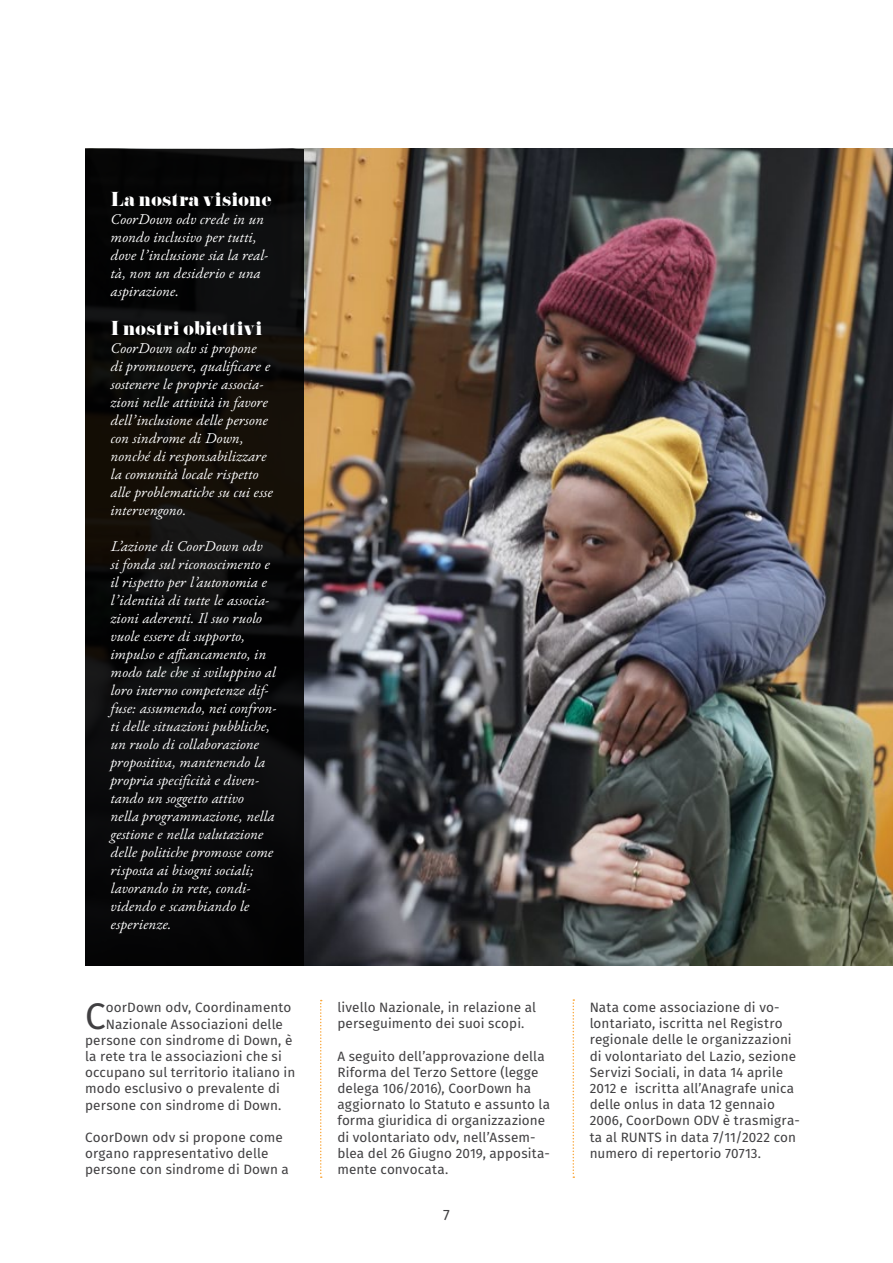
<style>
.page{position:relative;width:893px;height:1263px;background:#fff}
.page>*{position:absolute;margin:0;border:0;box-sizing:border-box;transform-origin:0 0}
.t1{font:37.05px "Fira Sans";color:#414042}
.t2{font:18px "Pistilli";letter-spacing:-.005em;color:#fff}
.t3{font:italic 15px/18px "EB Garamond 12";letter-spacing:.005em;color:#fff}
.t4{font:15px "Fira Sans";color:#414042}
.t5{font:13.5px/16.2px "Fira Sans";letter-spacing:.01em;color:#414042}
</style>
<div class="page">
<img style="left:303px;top:149px;width:590px;height:816px">
<div style="left:85px;top:149px;width:218px;height:816px;background:#0a0a08"></div>
<svg style="left:320px;top:1000px;width:2px;height:178px"></svg>
<svg style="left:573px;top:999px;width:1px;height:179px"></svg>
<p class="t2" style="left:111px;top:187px;width:163px">La nostra visione</p>
<p class="t3" style="left:111px;top:209px;width:159px">CoorDown odv crede in un mondo inclusivo per tutti, dove l’inclusione sia la real&shy;tà, non un desiderio e una aspirazione.</p>
<p class="t2" style="left:111px;top:317px;width:153px">I nostri obiettivi</p>
<p class="t3" style="left:111px;top:339px;width:164px">CoorDown odv si propone<br>di promuovere, qualificare e sostenere le proprie associa&shy;zioni nelle attività in favore dell’inclusione delle persone con sindrome di Down, nonché di responsabilizzare la comunità locale rispetto alle problematiche su cui esse intervengono.</p>
<p class="t3" style="left:111px;top:537px;width:167px">L’azione di CoorDown odv<br>si fonda sul riconoscimento e il rispetto per l’autonomia e l’identità di tutte le associa&shy;zioni aderenti. Il suo ruolo vuole essere di supporto, impulso e affiancamento, in modo tale che si sviluppino al loro interno competenze dif&shy;fuse: assumendo, nei confron&shy;ti delle situazioni pubbliche, un ruolo di collaborazione propositiva, mantenendo la propria specificità e diven&shy;tando un soggetto attivo<br>nella programmazione, nella gestione e nella valutazione delle politiche promosse come risposta ai bisogni sociali; lavorando in rete, condi&shy;videndo e scambiando le esperienze.</p>
<h1 class="t1" style="left:85px;top:988px;width:22px">C</h1>
<p class="t5" style="left:106px;top:999px;width:187px">oorDown odv, Coordinamento</p>
<p class="t5" style="left:106px;top:1015px;width:179px">Nazionale Associazioni delle</p>
<p class="t5" style="left:85px;top:1032px;width:209px">persone con sindrome di Down, è</p>
<p class="t5" style="left:85px;top:1048px;width:198px">la rete tra le associazioni che si</p>
<p class="t5" style="left:85px;top:1064px;width:212px">occupano sul territorio italiano in</p>
<p class="t5" style="left:85px;top:1080px;width:196px">modo esclusivo o prevalente di</p>
<p class="t5" style="left:85px;top:1096px;width:198px">persone con sindrome di Down.</p>
<p class="t5" style="left:85px;top:1129px;width:205px">CoorDown odv si propone come organo rappresentativo delle persone con sindrome di Down a</p>
<p class="t5" style="left:337px;top:999px;width:200px">livello Nazionale, in relazione al perseguimento dei suoi scopi.</p>
<p class="t5" style="left:337px;top:1047px;width:214px">A seguito dell’approvazione della<br>Riforma del Terzo Settore (legge delega 106/2016), CoorDown ha aggiornato lo Statuto e assunto la forma giuridica di organizzazione di volontariato odv, nell’Assem&shy;blea del 26 Giugno 2019, apposita&shy;mente convocata.</p>
<p class="t4" style="left:443px;top:1204px;width:8px">7</p>
<p class="t5" style="left:590px;top:999px;width:212px">Nata come associazione di vo&shy;lontariato, iscritta nel Registro regionale delle le organizzazioni di volontariato del Lazio, sezione<br>Servizi Sociali, in data 14 aprile<br>2012 e iscritta all’Anagrafe unica delle onlus in data 12 gennaio<br>2006, CoorDown ODV è trasmigra&shy;ta al RUNTS in data 7/11/2022 con numero di repertorio 70713.</p>
</div>
